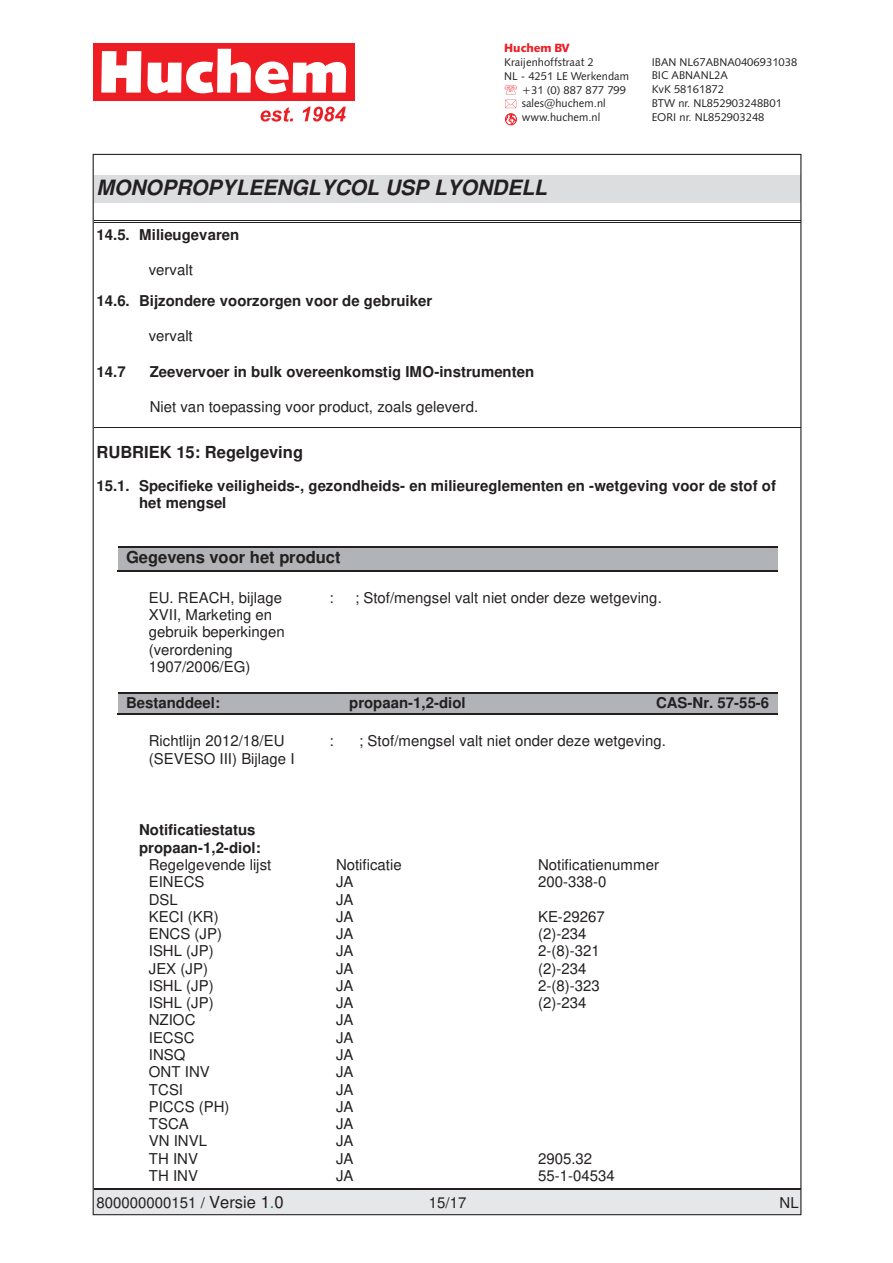
<style>
.page{position:relative;width:893px;height:1263px;background:#fff}
.page>*{position:absolute;margin:0;border:0;box-sizing:border-box;transform-origin:0 0}
.t1{font:italic 700 21px "Nimbus Sans";color:#231f20}
.t2{font:700 16.5px "Nimbus Sans";color:#231f20}
.t3{font:15px/17.2px "Nimbus Sans";color:#231f20}
.t4{font:700 15px/17.2px "Nimbus Sans";color:#231f20}
.t5{font:900 12px "Humanist 531 CBT";color:#ee1d23}
.t6{font:11.25px/13.8px "Humanist 531 BT Roman A";color:#231f20}
.s1{font-size:16.5px}
.s2{font-size:16.5px;color:#118641}
.s3{font-family:"Nimbus San L"}
</style>
<div class="page">
<svg style="left:93px;top:43px;width:261px;height:58px"></svg>
<svg style="left:261px;top:107px;width:32px;height:15px"></svg>
<svg style="left:303px;top:107px;width:43px;height:15px"></svg>
<svg style="left:505px;top:85px;width:12px;height:23px"></svg>
<div style="left:505px;top:113px;width:12px;height:12px;border:1px solid #ee1d23;border-radius:50%"></div>
<svg style="left:506px;top:114px;width:10px;height:11px"></svg>
<div style="left:94px;top:175px;width:707px;height:28px;background:#dcdddf"></div>
<hr style="left:94px;top:222px;width:707px;height:1px;background:#231f20">
<hr style="left:94px;top:220px;width:707px;height:1px;background:#231f20">
<div style="left:94px;top:1190px;width:707px;height:25px;background:#e6e7e9"></div>
<hr style="left:94px;top:1189px;width:707px;height:1px;background:#231f20">
<hr style="left:94px;top:427px;width:707px;height:1px;background:#231f20">
<div style="left:118px;top:548px;width:660px;height:22px;background:#b2b3b7"></div>
<hr style="left:118px;top:547px;width:660px;height:1px;background:#231f20">
<hr style="left:117px;top:570px;width:661px;height:1px;background:#231f20">
<div style="left:118px;top:694px;width:122px;height:19px;background:#b2b3b7"></div>
<div style="left:240px;top:694px;width:335px;height:19px;background:#b2b3b7"></div>
<div style="left:575px;top:694px;width:202px;height:19px;background:#b2b3b7"></div>
<hr style="left:118px;top:692px;width:122px;height:2px;background:#231f20">
<hr style="left:241px;top:692px;width:334px;height:2px;background:#231f20">
<hr style="left:577px;top:692px;width:200px;height:2px;background:#231f20">
<hr style="left:117px;top:713px;width:123px;height:2px;background:#231f20">
<hr style="left:240px;top:713px;width:335px;height:2px;background:#231f20">
<hr style="left:576px;top:713px;width:201px;height:2px;background:#231f20">
<p class="t5" style="left:504px;top:40px;width:67px">Huchem BV</p>
<p class="t6" style="left:504px;top:55px;width:91px">Kraijenhoffstraat 2</p>
<p class="t6" style="left:504px;top:69px;width:126px">NL - 4251 LE Werkendam</p>
<p class="t6" style="left:522px;top:83px;width:106px">+31 (0) 887 877 799</p>
<p class="t6" style="left:522px;top:96px;width:86px">sales@huchem.nl</p>
<p class="t6" style="left:522px;top:110px;width:80px">www.huchem.nl</p>
<h1 class="t1" style="left:97px;top:175px;width:452px">MONOPROPYLEENGLYCOL USP LYONDELL</h1>
<p class="t6" style="left:652px;top:55px;width:147px">IBAN NL67ABNA0406931038<br>BIC ABNANL2A<br>KvK 58161872<br>BTW nr. NL852903248B01<br>EORI nr. NL852903248</p>
<p class="t4" style="left:97px;top:227px;width:144px">14.5. Milieugevaren</p>
<p class="t3" style="left:149px;top:263px;width:45px">vervalt</p>
<p class="t4" style="left:97px;top:293px;width:337px">14.6. Bijzondere voorzorgen voor de gebruiker</p>
<p class="t3" style="left:149px;top:329px;width:45px">vervalt</p>
<p class="t4" style="left:97px;top:364px;width:31px">14.7</p>
<p class="t4" style="left:150px;top:364px;width:386px">Zeevervoer in bulk overeenkomstig IMO-instrumenten</p>
<p class="t3" style="left:150px;top:399px;width:330px">Niet van toepassing voor product, zoals geleverd.</p>
<p class="t2" style="left:97px;top:446px;width:208px">RUBRIEK 15: Regelgeving</p>
<p class="t4" style="left:139px;top:478px;width:638px;text-indent:-42px">15.1. Specifieke veiligheids-, gezondheids- en milieureglementen en -wetgeving voor de stof of het mengsel</p>
<p class="t2" style="left:126px;top:551px;width:216px">Gegevens voor het product</p>
<p class="t3" style="left:149px;top:590px;width:137px">EU. REACH, bijlage<br>XVII, Marketing en gebruik beperkingen (verordening<br>1907/2006/EG)</p>
<p class="t3" style="left:330px;top:590px;width:6px">:</p>
<p class="t3" style="left:355px;top:590px;width:308px">; Stof/mengsel valt niet onder deze wetgeving.</p>
<p class="t4" style="left:126px;top:695px;width:96px">Bestanddeel:</p>
<p class="t4" style="left:349px;top:695px;width:118px">propaan-1,2-diol</p>
<p class="t4" style="left:656px;top:695px;width:115px">CAS-Nr. 57-55-6</p>
<p class="t3" style="left:149px;top:734px;width:147px">Richtlijn 2012/18/EU (SEVESO III) Bijlage I</p>
<p class="t3" style="left:330px;top:734px;width:6px">:</p>
<p class="t3" style="left:359px;top:734px;width:308px">; Stof/mengsel valt niet onder deze wetgeving.</p>
<p class="t4" style="left:139px;top:823px;width:123px">Notificatiestatus propaan-1,2-diol:</p>
<p class="t3" style="left:149px;top:857px;width:124px">Regelgevende lijst</p>
<p class="t3" style="left:336px;top:857px;width:67px">Notificatie</p>
<p class="t3" style="left:538px;top:857px;width:123px">Notificatienummer</p>
<p class="t3" style="left:149px;top:875px;width:57px">EINECS</p>
<p class="t3" style="left:336px;top:875px;width:19px">JA</p>
<p class="t3" style="left:538px;top:875px;width:70px">200-338-0</p>
<p class="t3" style="left:149px;top:892px;width:31px">DSL</p>
<p class="t3" style="left:336px;top:892px;width:19px">JA</p>
<p class="t3" style="left:149px;top:909px;width:71px">KECI (KR)</p>
<p class="t3" style="left:336px;top:909px;width:19px">JA</p>
<p class="t3" style="left:538px;top:909px;width:68px">KE-29267</p>
<p class="t3" style="left:149px;top:926px;width:75px">ENCS (JP)</p>
<p class="t3" style="left:336px;top:926px;width:19px">JA</p>
<p class="t3" style="left:538px;top:926px;width:50px">(2)-234</p>
<p class="t3" style="left:149px;top:944px;width:66px">ISHL (JP)</p>
<p class="t3" style="left:336px;top:944px;width:19px">JA</p>
<p class="t3" style="left:538px;top:944px;width:63px">2-(8)-321</p>
<p class="t3" style="left:149px;top:961px;width:61px">JEX (JP)</p>
<p class="t3" style="left:336px;top:961px;width:19px">JA</p>
<p class="t3" style="left:538px;top:961px;width:50px">(2)-234</p>
<p class="t3" style="left:149px;top:978px;width:66px">ISHL (JP)</p>
<p class="t3" style="left:336px;top:978px;width:19px">JA</p>
<p class="t3" style="left:538px;top:978px;width:63px">2-(8)-323</p>
<p class="t3" style="left:149px;top:996px;width:66px">ISHL (JP)</p>
<p class="t3" style="left:336px;top:996px;width:19px">JA</p>
<p class="t3" style="left:538px;top:996px;width:50px">(2)-234</p>
<p class="t3" style="left:149px;top:1013px;width:48px">NZIOC</p>
<p class="t3" style="left:336px;top:1013px;width:19px">JA</p>
<p class="t3" style="left:149px;top:1030px;width:47px">IECSC</p>
<p class="t3" style="left:336px;top:1030px;width:19px">JA</p>
<p class="t3" style="left:149px;top:1047px;width:38px">INSQ</p>
<p class="t3" style="left:336px;top:1047px;width:19px">JA</p>
<p class="t3" style="left:149px;top:1065px;width:62px">ONT INV</p>
<p class="t3" style="left:336px;top:1065px;width:19px">JA</p>
<p class="t3" style="left:149px;top:1082px;width:36px">TCSI</p>
<p class="t3" style="left:336px;top:1082px;width:19px">JA</p>
<p class="t3" style="left:149px;top:1099px;width:82px">PICCS (PH)</p>
<p class="t3" style="left:336px;top:1099px;width:19px">JA</p>
<p class="t3" style="left:149px;top:1116px;width:42px">TSCA</p>
<p class="t3" style="left:336px;top:1116px;width:19px">JA</p>
<p class="t3" style="left:149px;top:1134px;width:60px">VN INVL</p>
<p class="t3" style="left:336px;top:1134px;width:19px">JA</p>
<p class="t3" style="left:149px;top:1151px;width:51px">TH INV</p>
<p class="t3" style="left:336px;top:1151px;width:19px">JA</p>
<p class="t3" style="left:538px;top:1151px;width:56px">2905.32</p>
<p class="t3" style="left:149px;top:1168px;width:51px">TH INV</p>
<p class="t3" style="left:336px;top:1168px;width:19px">JA</p>
<p class="t3" style="left:538px;top:1168px;width:78px">55-1-04534</p>
<p class="t3" style="left:97px;top:1196px;width:189px">800000000151 / <span class="s1">Versie 1</span><span class="s2">.</span><span class="s1">0</span></p>
<p class="t3" style="left:429px;top:1196px;width:39px">15/1<span class="s3">7</span></p>
<p class="t3" style="left:780px;top:1196px;width:21px">NL</p>
</div>
